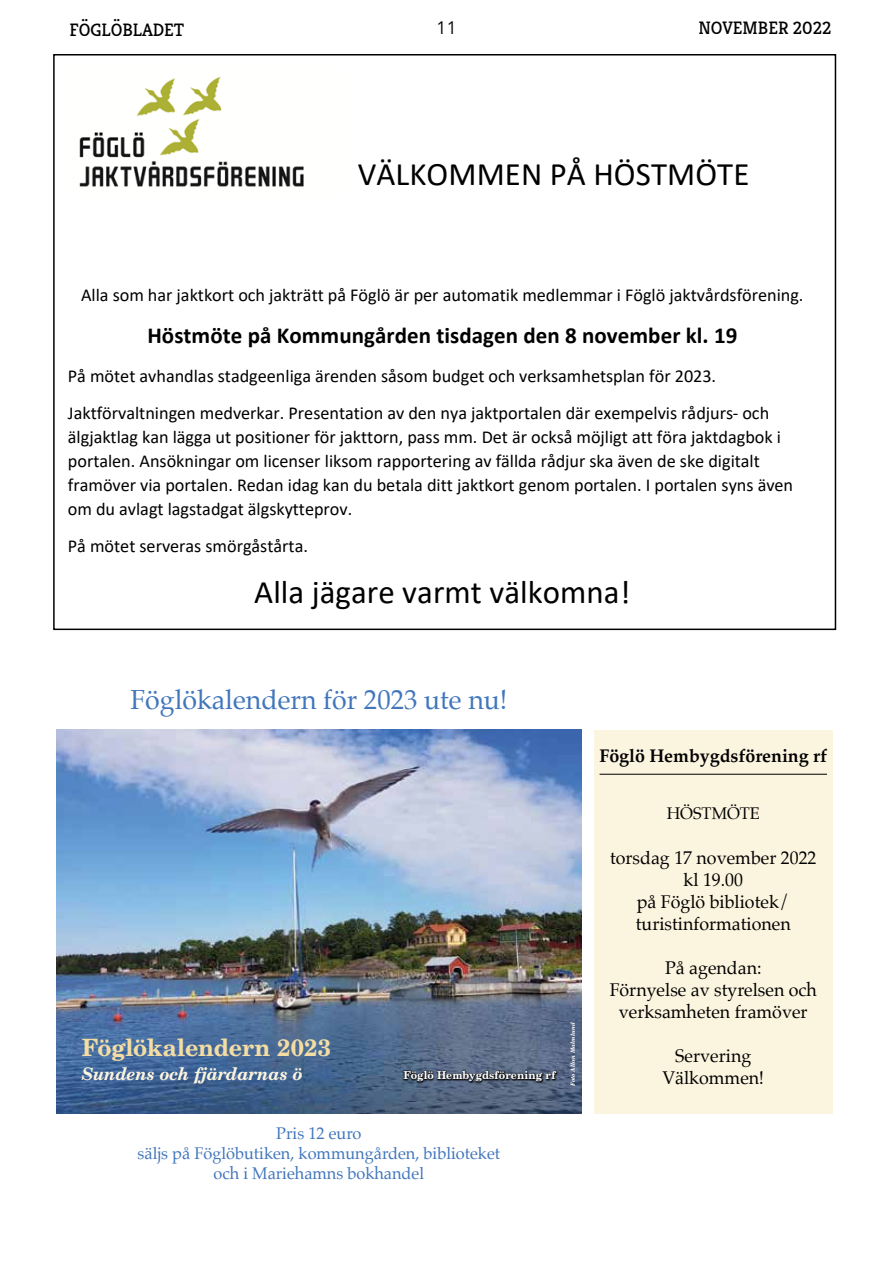
<style>
.page{position:relative;width:893px;height:1263px;background:#fff}
.page>*{position:absolute;margin:0;border:0;box-sizing:border-box;transform-origin:0 0}
.t1{font:32.85px "Calibri";color:#000}
.t2{font:27.6px "Palatino";color:#4176bc}
.t3{font:700 23.85px "New Century Schlbk";letter-spacing:-.005em;color:#f3dda3}
.t4{font:700 22.95px "Calibri";letter-spacing:.005em;color:#000}
.t5{font:18.45px/22px "Palatino";color:#000;text-align:center}
.t6{font:700 18.45px "Palatino";color:#000}
.t7{font:18.15px/23.9px "Calibri";color:#000}
.t8{font:18px "Kreon";color:#000}
.t9{font:18px "Avenir Next";color:#000}
.t10{font:italic 700 17.4px "New Century Schlbk";letter-spacing:-.01em;color:#fbf4df}
.t11{font:16.8px/20.2px "Palatino";color:#4176bc;text-align:center}
.t12{font:16.8px "Palatino";color:#000}
.t13{font:700 10.95px "New Century Schlbk";color:#fff}
.t14{font:italic 700 5.55px "New Century Schlbk";color:#fff}
</style>
<div class="page">
<div style="left:594px;top:730px;width:239px;height:383px;background:#fbf4df"></div>
<img style="left:56px;top:730px;width:526px;height:383px">
<svg style="left:402px;top:1069px;width:157px;height:15px;background:#343f4f"></svg>
<hr style="left:600px;top:774px;width:227px;height:1px;background:#000">
<img style="left:79px;top:76px;width:225px;height:111px">
<p class="t8" style="left:70px;top:19px;width:116px">FÖGLÖBLADET</p>
<p class="t9" style="left:436px;top:12px;width:22px">11</p>
<p class="t8" style="left:698px;top:17px;width:134px">NOVEMBER 2022</p>
<h1 class="t1" style="left:358px;top:151px;width:393px">VÄLKOMMEN PÅ HÖSTMÖTE</h1>
<p class="t7" style="left:81px;top:283px;width:724px">Alla som har jaktkort och jakträtt på Föglö är per automatik medlemmar i Föglö jaktvårdsförening.</p>
<p class="t4" style="left:147px;top:319px;width:591px">Höstmöte på Kommungården tisdagen den 8 november kl. 19</p>
<p class="t7" style="left:68px;top:357px;width:703px;line-height:37.2px">På mötet avhandlas stadgeenliga ärenden såsom budget och verksamhetsplan för 2023.<br>Jaktförvaltningen medverkar. Presentation av den nya jaktportalen där exempelvis rådjurs- och</p>
<p class="t7" style="left:68px;top:425px;width:727px">älgjaktlag kan lägga ut positioner för jakttorn, pass mm. Det är också möjligt att föra jaktdagbok i portalen. Ansökningar om licenser liksom rapportering av fällda rådjur ska även de ske digitalt framöver via portalen. Redan idag kan du betala ditt jaktkort genom portalen. I portalen syns även om du avlagt lagstadgat älgskytteprov.</p>
<p class="t7" style="left:68px;top:533px;width:242px">På mötet serveras smörgåstårta.</p>
<h1 class="t1" style="left:254px;top:570px;width:378px">Alla jägare varmt välkomna!</h1>
<h2 class="t2" style="left:130px;top:676px;width:379px">Föglökalendern för 2023 ute nu!</h2>
<h3 class="t3" style="left:82px;top:1032px;width:251px">Föglökalendern 2023</h3>
<p class="t10" style="left:82px;top:1062px;width:222px">Sundens och fjärdarnas ö</p>
<p class="t13" style="left:403px;top:1068px;width:154px">Föglö Hembygdsförening rf</p>
<p class="t14" style="left:569px;top:1086px;width:66px;rotate:-90deg">Foto Allan Malmlund</p>
<p class="t11" style="left:138px;top:1123px;width:364px">Pris 12 euro<br>säljs på Föglöbutiken, kommungården, biblioteket och i Mariehamns bokhandel</p>
<p class="t6" style="left:599px;top:740px;width:229px">Föglö Hembygdsförening rf</p>
<p class="t12" style="left:667px;top:800px;width:95px">HÖSTMÖTE</p>
<p class="t5" style="left:610px;top:846px;width:208px">torsdag 17 november 2022 kl 19.00<br>på Föglö bibliotek/ turistinformationen</p>
<p class="t5" style="left:610px;top:956px;width:209px">På agendan:<br>Förnyelse av styrelsen och verksamheten framöver</p>
<p class="t5" style="left:662px;top:1045px;width:103px">Servering<br>Välkommen!</p>
</div>
